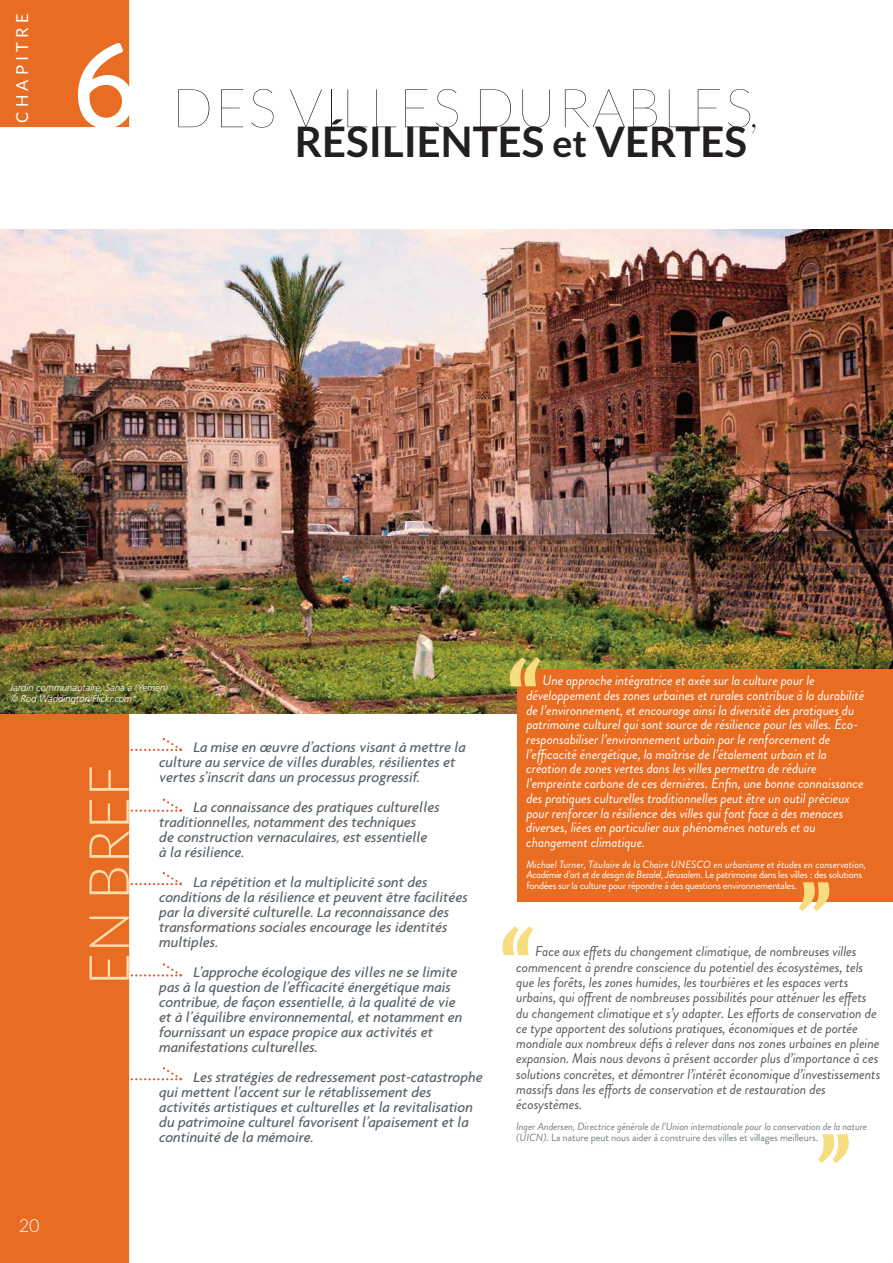
<style>
.page{position:relative;width:893px;height:1263px;background:#fff}
.page>*{position:absolute;margin:0;border:0;box-sizing:border-box;transform-origin:0 0}
.t1{font:500 120px "Brandon Grotesque";color:#fff}
.t2{font:300 55.5px "Lato";color:#f9ddae}
.t3{font:100 54px "Lato";letter-spacing:.025em;color:#231f20}
.t4{font:700 42px "Lato";color:#231f20}
.t5{font:300 18px "Lato";color:#fff}
.t6{font:16.5px "Lato";letter-spacing:.25em;color:#fff}
.t7{font:italic 500 15px/15px "Agenda";color:#5a6267}
.t8{font:italic 14.25px/15.3px "Brandon Grotesque";letter-spacing:-.01em;color:#57585a}
.t9{font:italic 13.95px/14.7px "Brandon Grotesque";letter-spacing:-.01em;color:#fff}
.t10{font:italic 10.5px/10.5px "Brandon Grotesque";color:#fff}
.t11{font:italic 10.5px/10.5px "Brandon Grotesque";letter-spacing:-.01em;color:#767e83}
.t12{font:9.75px/10.5px "Humanist 777 BT Light Italic B";letter-spacing:-.01em;color:#fff}
.s1{font-size:37.5px}
.s2{font-style:normal}
</style>
<div class="page">
<svg style="left:129px;top:1065px;width:53px;height:16px"></svg>
<svg style="left:129px;top:736px;width:53px;height:15px"></svg>
<svg style="left:129px;top:797px;width:53px;height:15px"></svg>
<svg style="left:129px;top:870px;width:53px;height:16px"></svg>
<svg style="left:129px;top:961px;width:53px;height:16px"></svg>
<div style="left:0;top:671px;width:129px;height:592px;background:#e86c22"></div>
<div style="left:0;top:0;width:129px;height:127px;background:#e86c22"></div>
<img style="left:0;top:229px;width:893px;height:485px">
<svg style="left:818px;top:1134px;width:30px;height:29px"></svg>
<svg style="left:502px;top:926px;width:31px;height:29px"></svg>
<div style="left:517px;top:669px;width:376px;height:233px;background:#e86c22"></div>
<svg style="left:798px;top:882px;width:31px;height:29px"></svg>
<svg style="left:510px;top:657px;width:30px;height:29px"></svg>
<p class="t6" style="left:13px;top:123px;width:110px;rotate:-90deg">CHAPITRE</p>
<h1 class="t1" style="left:72px;top:43px;width:66px">6</h1>
<h3 class="t3" style="left:172px;top:77px;width:588px">DES VILLES DURABLES,</h3>
<h3 class="t4" style="left:295px;top:118px;width:454px">RÉSILIENTES <span class="s1">et</span> VERTES</h3>
<p class="t12" style="left:10px;top:684px;width:160px">Jardin communautaire, Sana’a (Yemen) © Rod Waddington/Flickr.com*</p>
<p class="t5" style="left:19px;top:1216px;width:22px">20</p>
<h2 class="t2" style="left:77px;top:985px;width:222px;rotate:-90deg">EN BREF</h2>
<p class="t7" style="left:159px;top:739px;width:308px;text-indent:34px">La mise en œuvre d’actions visant à mettre la culture au service de villes durables, résilientes et vertes s’inscrit dans un processus progressif.</p>
<p class="t7" style="left:159px;top:799px;width:282px;text-indent:34px">La connaissance des pratiques culturelles traditionnelles, notamment des techniques<br>de construction vernaculaires, est essentielle<br>à la résilience.</p>
<p class="t7" style="left:159px;top:874px;width:310px;text-indent:34px">La répétition et la multiplicité sont des conditions de la résilience et peuvent être facilitées par la diversité culturelle. La reconnaissance des transformations sociales encourage les identités multiples.</p>
<p class="t7" style="left:159px;top:964px;width:304px;text-indent:34px">L’approche écologique des villes ne se limite pas à la question de l’efficacité énergétique mais contribue, de façon essentielle, à la qualité de vie et à l’équilibre environnemental, et notamment en fournissant un espace propice aux activités et manifestations culturelles.</p>
<p class="t7" style="left:159px;top:1069px;width:325px;text-indent:34px">Les stratégies de redressement post-catastrophe qui mettent l’accent sur le rétablissement des activités artistiques et culturelles et la revitalisation du patrimoine culturel favorisent l’apaisement et la continuité de la mémoire.</p>
<p class="t9" style="left:526px;top:675px;width:339px;text-indent:16px">Une approche intégratrice et axée sur la culture pour le développement des zones urbaines et rurales contribue à la durabilité de l’environnement, et encourage ainsi la diversité des pratiques du patrimoine culturel qui sont source de résilience pour les villes. Éco&shy;responsabiliser l’environnement urbain par le renforcement de l’efficacité énergétique, la maîtrise de l’étalement urbain et la création de zones vertes dans les villes permettra de réduire l’empreinte carbone de ces dernières. Enfin, une bonne connaissance des pratiques culturelles traditionnelles peut être un outil précieux pour renforcer la résilience des villes qui font face à des menaces diverses, liées en particulier aux phénomènes naturels et au changement climatique.</p>
<p class="t10" style="left:526px;top:861px;width:341px">Michael Turner, Titulaire de la Chaire UNESCO en urbanisme et études en conservation,<br>Académie d’art et de design de Bezalel, Jérusalem. <span class="s2">Le patrimoine dans les villes : des solutions fondées sur la culture pour répondre à des questions environnementales.</span></p>
<p class="t8" style="left:516px;top:946px;width:366px;text-indent:19px">Face aux effets du changement climatique, de nombreuses villes commencent à prendre conscience du potentiel des écosystèmes, tels que les forêts, les zones humides, les tourbières et les espaces verts urbains, qui offrent de nombreuses possibilités pour atténuer les effets du changement climatique et s’y adapter. Les efforts de conservation de ce type apportent des solutions pratiques, économiques et de portée mondiale aux nombreux défis à relever dans nos zones urbaines en pleine expansion. Mais nous devons à présent accorder plus d’importance à ces solutions concrètes, et démontrer l’intérêt économique d’investissements massifs dans les efforts de conservation et de restauration des écosystèmes.</p>
<p class="t11" style="left:516px;top:1123px;width:352px">Inger Andersen, Directrice générale de l’Union internationale pour la conservation de la nature (UICN). <span class="s2">La nature peut nous aider à construire des villes et villages meilleurs.</span></p>
</div>
